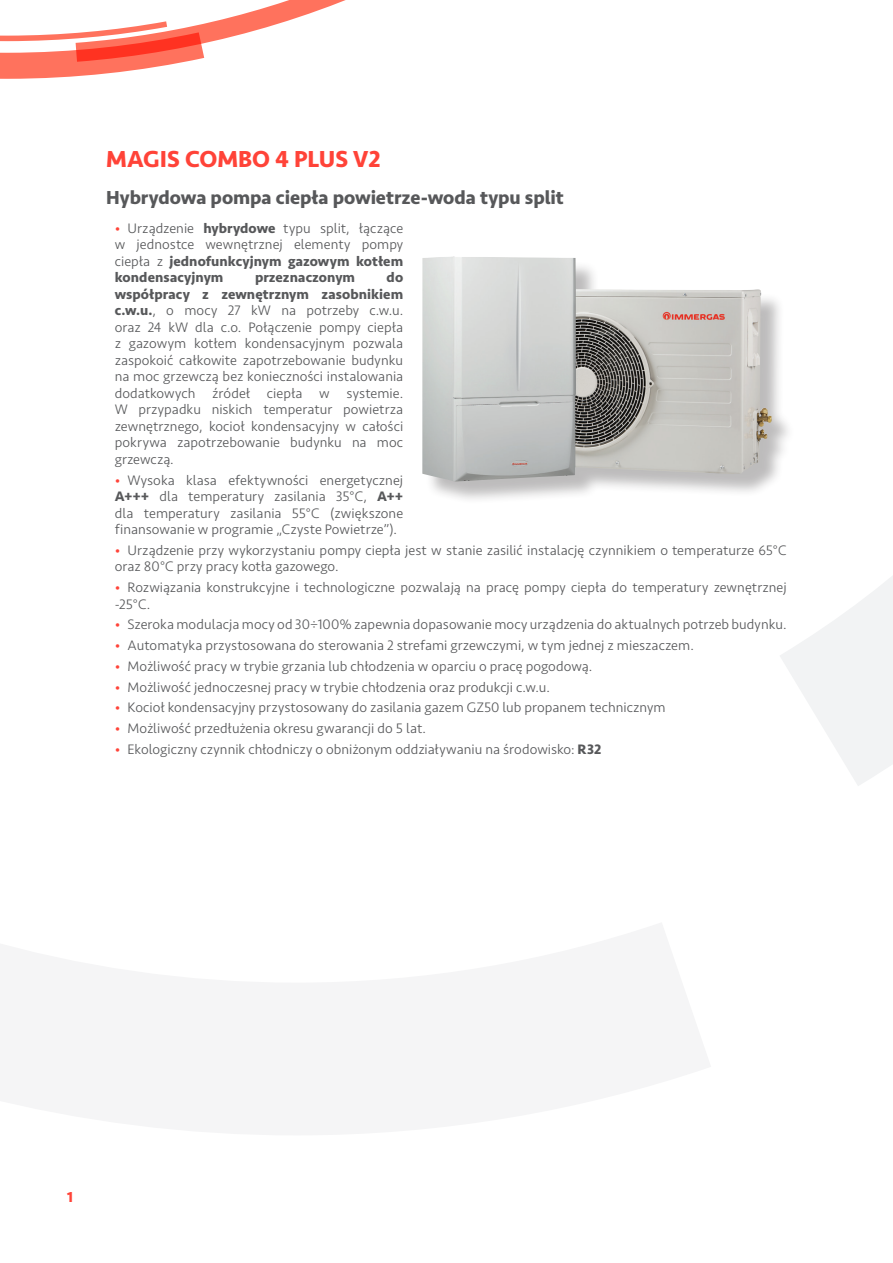
<style>
.page{position:relative;width:893px;height:1263px;background:#fff}
.page>*{position:absolute;margin:0;border:0;box-sizing:border-box;transform-origin:0 0}
.TYTUŁ_ROZDZIAŁU{font:700 24px "Seravek";color:#ff4338}
.Tytuł_podrozdziału_c{font:700 19.5px "Seravek";letter-spacing:-.005em;color:#57585a}
.t1{font:700 15px "Seravek";color:#ff4338}
.t2{font:300 14.25px/16.5px "Seravek";color:#57585a;text-align:justify}
.t3{font:700 14.25px "Seravek";letter-spacing:.005em;color:#57585a}
.s1{color:#ff4338}
.s2{font-weight:700}
</style>
<div class="page">
<svg style="left:780px;top:576px;width:113px;height:210px;fill:#f2f3f4"></svg>
<svg style="left:0;top:0;width:346px;height:79px"></svg>
<div style="left:425px;top:259px;width:370px;height:246px;background:#231f20;opacity:.3"></div>
<img style="left:422px;top:256px;width:350px;height:226px">
<p class="TYTUŁ_ROZDZIAŁU" style="left:106px;top:144px;width:276px">MAGIS COMBO 4 PLUS V2</p>
<p class="Tytuł_podrozdziału_c" style="left:106px;top:185px;width:459px">Hybrydowa pompa ciepła powietrze-woda typu split</p>
<p class="t2" style="left:115px;top:220px;width:290px"><span class="s1">•</span> Urządzenie <span class="s2">hybrydowe</span> typu split, łączące w jednostce wewnętrznej elementy pompy ciepła z <span class="s2">jednofunkcyjnym gazowym kotłem kondensacyjnym</span></p>
<p class="t2" style="left:115px;top:270px;width:290px;text-indent:272px"><span class="s2">do współpracy z zewnętrznym zasobnikiem c.w.u.</span>, o mocy 27 kW na potrzeby c.w.u. oraz 24 kW dla c.o. Połączenie pompy ciepła z gazowym kotłem kondensacyjnym pozwala zaspokoić całkowite zapotrzebowanie budynku na moc grzewczą bez konieczności instalowania dodatkowych źródeł ciepła w systemie.<br>W przypadku niskich temperatur powietrza zewnętrznego, kocioł kondensacyjny w całości pokrywa zapotrzebowanie budynku na moc grzewczą.</p>
<p class="t2" style="left:115px;top:472px;width:290px"><span class="s1">•</span> Wysoka klasa efektywności energetycznej <span class="s2">A+++</span> dla temperatury zasilania 35°C, <span class="s2">A++ </span>dla temperatury zasilania 55°C (zwiększone finansowanie w programie „Czyste Powietrze”).</p>
<p class="t2" style="left:115px;top:542px;width:673px"><span class="s1">•</span> Urządzenie przy wykorzystaniu pompy ciepła jest w stanie zasilić instalację czynnikiem o temperaturze 65°C oraz 80°C przy pracy kotła gazowego.</p>
<p class="t2" style="left:115px;top:579px;width:673px"><span class="s1">•</span> Rozwiązania konstrukcyjne i technologiczne pozwalają na pracę pompy ciepła do temperatury zewnętrznej -25°C.</p>
<p class="t2" style="left:115px;top:617px;width:673px"><span class="s1">•</span> Szeroka modulacja mocy od 30÷100% zapewnia dopasowanie mocy urządzenia do aktualnych potrzeb budynku.</p>
<p class="t2" style="left:115px;top:637px;width:581px"><span class="s1">•</span> Automatyka przystosowana do sterowania 2 strefami grzewczymi, w tym jednej z mieszaczem.</p>
<p class="t2" style="left:115px;top:658px;width:479px"><span class="s1">•</span> Możliwość pracy w trybie grzania lub chłodzenia w oparciu o pracę pogodową.</p>
<p class="t2" style="left:115px;top:679px;width:437px"><span class="s1">•</span> Możliwość jednoczesnej pracy w trybie chłodzenia oraz produkcji c.w.u.</p>
<p class="t2" style="left:115px;top:700px;width:552px"><span class="s1">•</span> Kocioł kondensacyjny przystosowany do zasilania gazem GZ50 lub propanem technicznym</p>
<p class="t2" style="left:115px;top:720px;width:313px"><span class="s1">•</span> Możliwość przedłużenia okresu gwarancji do 5 lat.</p>
<p class="t2" style="left:115px;top:741px;width:488px"><span class="s1">•</span> Ekologiczny czynnik chłodniczy o obniżonym oddziaływaniu na środowisko: <span class="s2">R32</span></p>
<p class="t3" style="left:255px;top:269px;width:102px">przeznaczonym</p>
<p class="t1" style="left:67px;top:1188px;width:7px">1</p>
</div>
